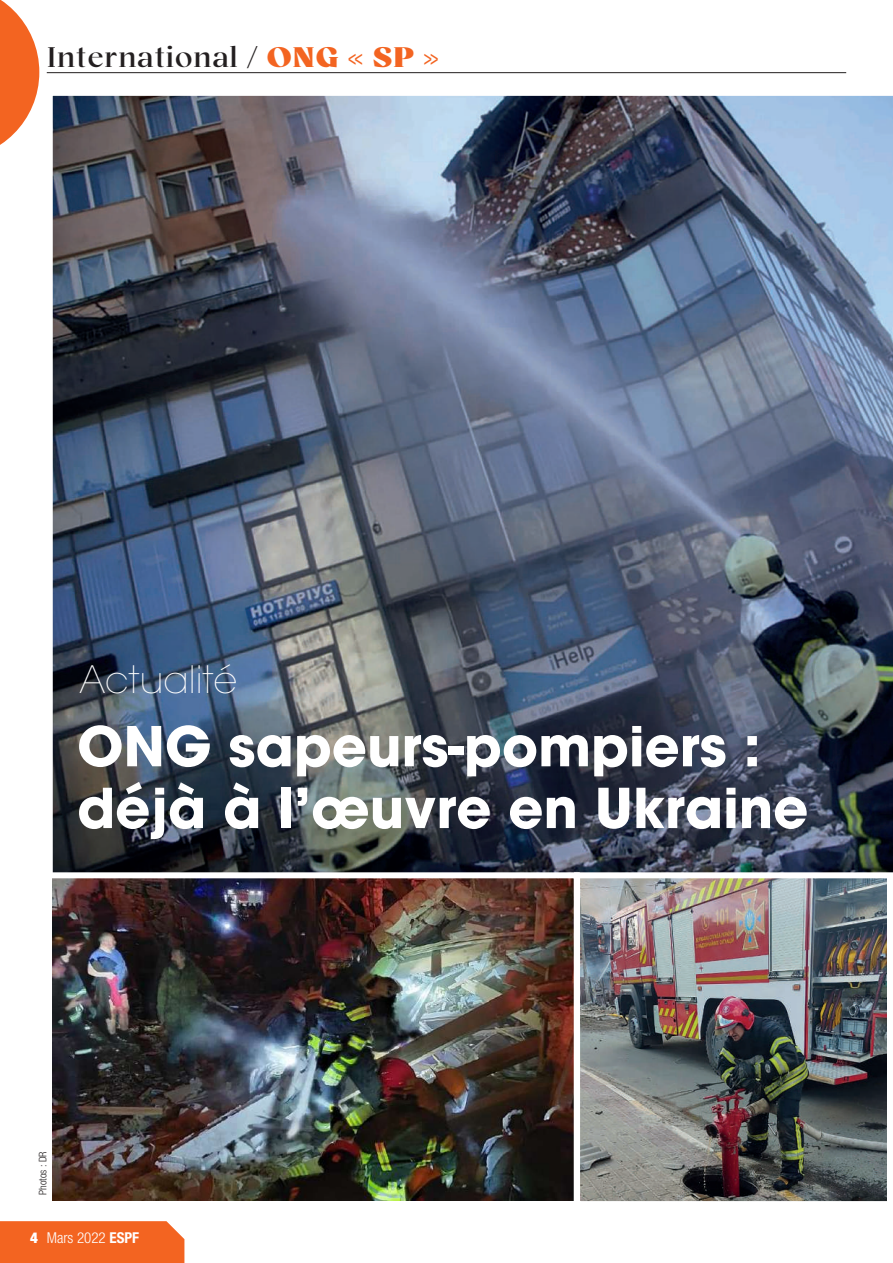
<style>
.page{position:relative;width:893px;height:1263px;background:#fff}
.page>*{position:absolute;margin:0;border:0;box-sizing:border-box;transform-origin:0 0}
.t1{font:700 54.45px/61.8px "Avant Garde";color:#fff}
.t2{font:200 37.5px "Avant Garde";color:#fff}
.t3{font:30px "Bovino Trial";letter-spacing:.02em;color:#231f20}
.t4{font:300 condensed 15px "Helvetica Neue";color:#fff}
.t5{font:300 condensed 10.5px "Helvetica Neue";color:#231f20}
.s1{font-weight:900;color:#f36421}
.s2{font-weight:900}
.s3{font-weight:700}
</style>
<div class="page">
<div style="left:0;top:1221px;width:184px;height:42px;background:#f36421"></div>
<hr style="left:47px;top:72px;width:799px;height:1px;background:#231f20">
<svg style="left:0;top:0;width:39px;height:145px"></svg>
<img style="left:52px;top:95px;width:841px;height:786px">
<img style="left:53px;top:879px;width:520px;height:321px">
<div style="left:38px;top:872px;width:542px;height:335px;border:6px solid #fff"></div>
<img style="left:581px;top:879px;width:305px;height:321px">
<div style="left:574px;top:872px;width:319px;height:335px;border:6px solid #fff"></div>
<p class="t3" style="left:47px;top:39px;width:394px">International / <span class="s1">ONG « SP »</span></p>
<p class="t2" style="left:79px;top:657px;width:159px">Actualité</p>
<p class="t1" style="left:77px;top:715px;width:733px">ONG sapeurs-pompiers : déjà à l’œuvre en Ukraine</p>
<p class="t5" style="left:37px;top:1195px;width:45px;rotate:-90deg">Photos : DR</p>
<p class="t4" style="left:30px;top:1229px;width:111px"><span class="s2">4</span> Mars 2022 <span class="s3">ESPF</span></p>
</div>
